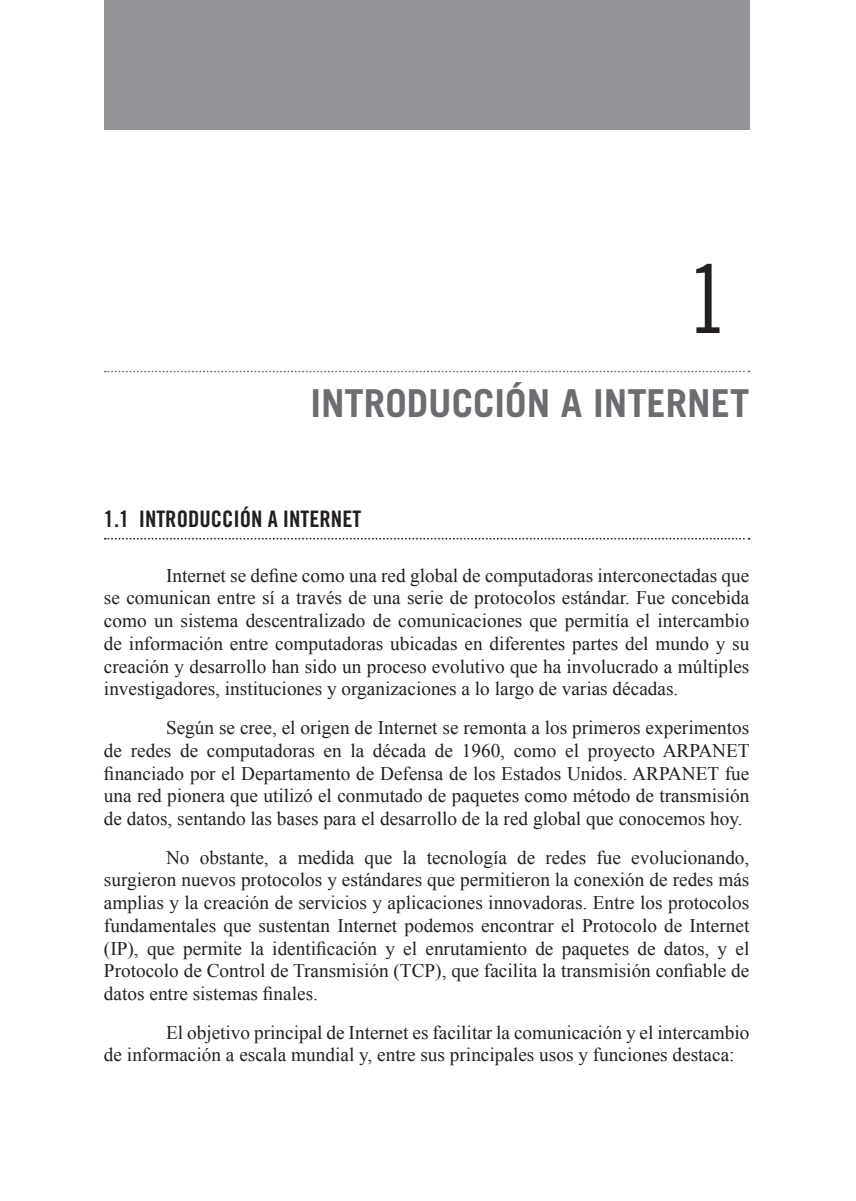
<style>
.page{position:relative;width:856px;height:1201px;background:#fff}
.page>*{position:absolute;margin:0;border:0;box-sizing:border-box;transform-origin:0 0}
.t1{font:94.5px "Trade Gothic LT Std Cn 18";color:#231f20}
.t2{font:700 38.5px "Trade Gothic LT Std";color:#6c6d70}
.t3{font:22.75px "Trade Gothic LT Std Bd Cn 20";color:#231f20}
.t4{font:19.25px/22.8px "Times New Roman";color:#231f20;text-align:justify}
</style>
<div class="page">
<div style="left:104px;top:0;width:645px;height:130px;background:#939598"></div>
<svg style="left:105px;top:370px;width:644px;height:2px"></svg>
<svg style="left:105px;top:538px;width:644px;height:1px"></svg>
<h1 class="t1" style="left:686px;top:243px;width:43px">1</h1>
<h2 class="t2" style="left:310px;top:379px;width:440px">INTRODUCCIÓN A INTERNET</h2>
<p class="t3" style="left:104px;top:505px;width:259px">1.1 INTRODUCCIÓN A INTERNET</p>
<p class="t4" style="left:104px;top:563px;width:646px;text-indent:62px">Internet se define como una red global de computadoras interconectadas que se comunican entre sí a través de una serie de protocolos estándar. Fue concebida como un sistema descentralizado de comunicaciones que permitía el intercambio de información entre computadoras ubicadas en diferentes partes del mundo y su creación y desarrollo han sido un proceso evolutivo que ha involucrado a múltiples investigadores, instituciones y organizaciones a lo largo de varias décadas.</p>
<p class="t4" style="left:104px;top:716px;width:647px;text-indent:62px">Según se cree, el origen de Internet se remonta a los primeros experimentos de redes de computadoras en la década de 1960, como el proyecto ARPANET financiado por el Departamento de Defensa de los Estados Unidos. ARPANET fue una red pionera que utilizó el conmutado de paquetes como método de transmisión de datos, sentando las bases para el desarrollo de la red global que conocemos hoy.</p>
<p class="t4" style="left:104px;top:845px;width:646px;text-indent:62px">No obstante, a medida que la tecnología de redes fue evolucionando, surgieron nuevos protocolos y estándares que permitieron la conexión de redes más amplias y la creación de servicios y aplicaciones innovadoras. Entre los protocolos fundamentales que sustentan Internet podemos encontrar el Protocolo de Internet (IP), que permite la identificación y el enrutamiento de paquetes de datos, y el Protocolo de Control de Transmisión (TCP), que facilita la transmisión confiable de datos entre sistemas finales.</p>
<p class="t4" style="left:104px;top:1020px;width:646px;text-indent:62px">El objetivo principal de Internet es facilitar la comunicación y el intercambio de información a escala mundial y, entre sus principales usos y funciones destaca:</p>
</div>
